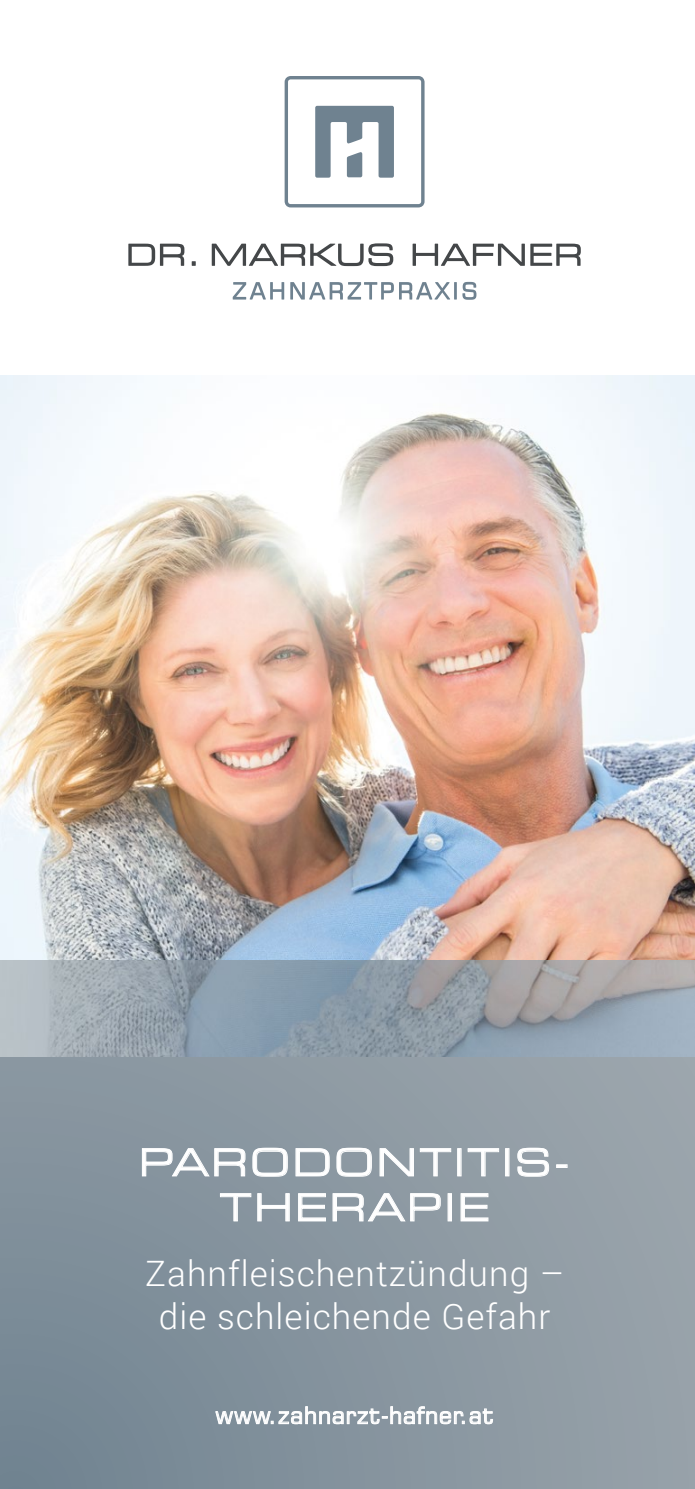
<style>
.page{position:relative;width:695px;height:1489px;background:#fff}
.page>*{position:absolute;margin:0;border:0;box-sizing:border-box;transform-origin:0 0}
.t1{font:expanded 37.5px/45px "Square 721 BT";letter-spacing:.07em;color:#fff;text-align:center}
.t2{font:300 35px/42.5px "Roboto";letter-spacing:.03em;color:#fff;text-align:center}
.t3{font:23.5px "Square 721 BT";letter-spacing:.02em;color:#fff}
</style>
<div class="page">
<svg style="left:192px;top:261px;width:4px;height:5px"></svg>
<svg style="left:128px;top:244px;width:56px;height:22px"></svg>
<svg style="left:212px;top:243px;width:181px;height:23px"></svg>
<svg style="left:412px;top:244px;width:168px;height:22px"></svg>
<svg style="left:284px;top:76px;width:140px;height:131px"></svg>
<svg style="left:462px;top:282px;width:14px;height:18px"></svg>
<svg style="left:233px;top:282px;width:51px;height:17px"></svg>
<svg style="left:290px;top:282px;width:160px;height:17px"></svg>
<hr style="left:454px;top:282px;width:3px;height:17px;background:#6f8290">
<div style="left:0;top:1056px;width:694px;height:432px;background:linear-gradient(to right,#7a8b97,#99a3aa)"></div>
<img style="left:0;top:376px;width:694px;height:680px">
<p class="t1" style="left:139px;top:1139px;width:432px">PARODONTITIS-<br>THERAPIE</p>
<p class="t2" style="left:145px;top:1250px;width:420px">Zahnfleischentzündung – die schleichende Gefahr</p>
<p class="t3" style="left:215px;top:1400px;width:280px">www.zahnarzt-hafner.at</p>
</div>
